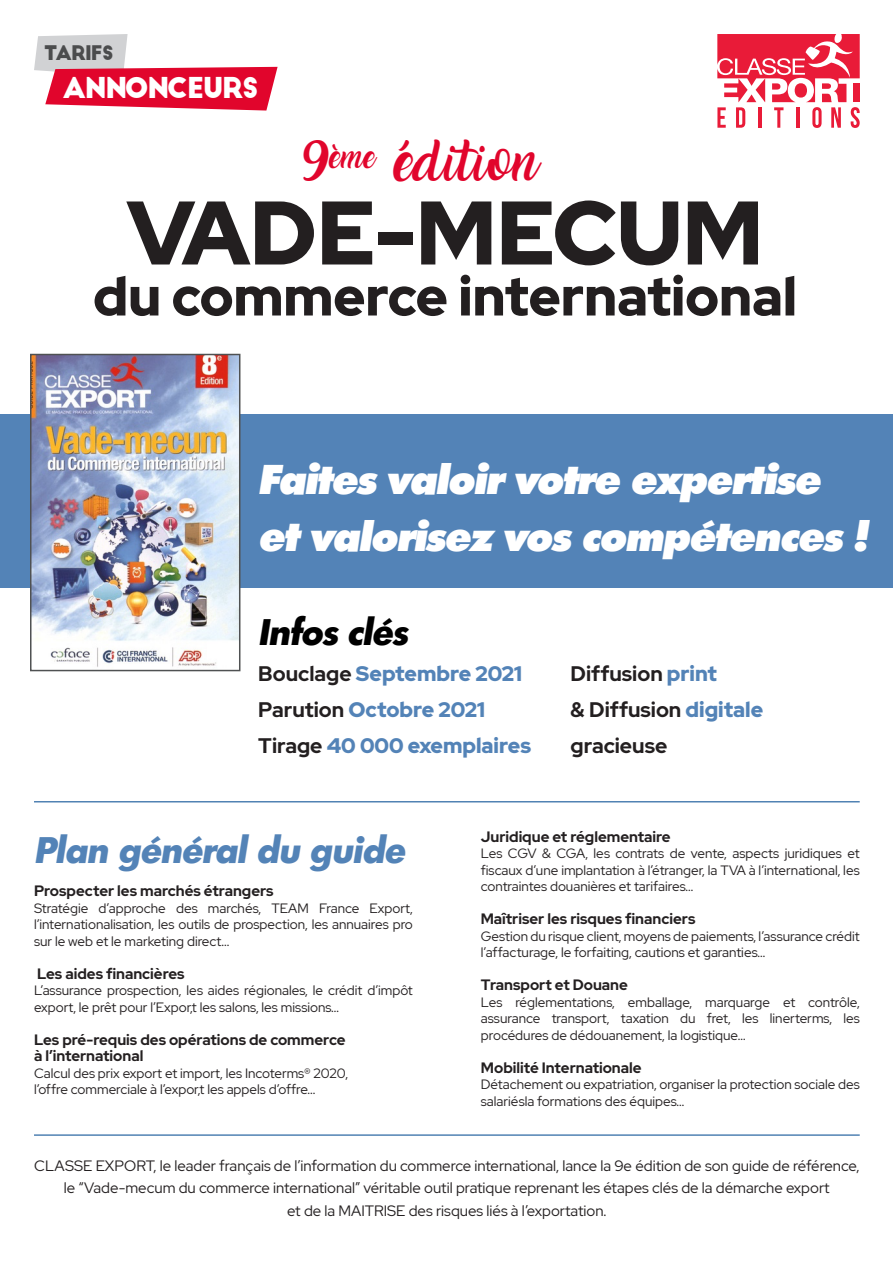
<style>
.page{position:relative;width:893px;height:1263px;background:#fff}
.page>*{position:absolute;margin:0;border:0;box-sizing:border-box;transform-origin:0 0}
.t1{font:900 90px "Red Hat Display";color:#231f20}
.t2{font:900 54px "Red Hat Display";color:#231f20}
.t3{font:italic 800 40.5px "Limerick Serial";letter-spacing:-.01em;color:#fff}
.t4{font:36.9px "Amarillo";color:#e1052c}
.t5{font:italic 36px "Limerick Serial Xbold";letter-spacing:-.01em;color:#5383b7}
.t6{font:italic 36px "Limerick Serial Xbold";letter-spacing:-.01em;color:#000}
.t7{font:28.05px "Big John";letter-spacing:-.05em;color:#fff}
.t8{font:900 21px "Red Hat Display";color:#5383b7}
.t9{font:700 21px "Red Hat Display";color:#231f20}
.t10{font:19.65px "Big John";letter-spacing:-.05em;color:#4b4c4d}
.t11{font:15px/22.5px "Red Hat Display";color:#231f20;text-align:center}
.t12{font:700 15px "Red Hat Display";color:#231f20}
.t13{font:13.5px/16.5px "Red Hat Display";color:#231f20;text-align:justify}
.s1{font-weight:700;color:#231f20}
.s2{font-weight:900;color:#5383b7}
</style>
<div class="page">
<svg style="left:717px;top:34px;width:143px;height:94px"></svg>
<svg style="left:34px;top:34px;width:244px;height:77px"></svg>
<div style="left:62px;top:77px;width:197px;height:21px;background:#e1052c"></div>
<div style="left:0;top:414px;width:50px;height:174px;background:#5383b7"></div>
<div style="left:202px;top:414px;width:691px;height:174px;background:#5383b7"></div>
<hr style="left:34px;top:801px;width:826px;height:1px;background:#5182b3">
<hr style="left:34px;top:1134px;width:826px;height:2px;background:#5182b3">
<img style="left:33px;top:357px;width:204px;height:310px">
<div style="left:30px;top:354px;width:210px;height:317px;border:2px solid #4f5152"></div>
<p class="t10" style="left:44px;top:44px;width:71px">TARIFS</p>
<p class="t7" style="left:62px;top:76px;width:198px">ANNONCEURS</p>
<p class="t4" style="left:302px;top:146px;width:238px">9<sup>ème</sup> édition</p>
<p class="t1" style="left:127px;top:174px;width:638px">VADE-MECUM</p>
<p class="t2" style="left:93px;top:261px;width:705px">du commerce international</p>
<p class="t3" style="left:258px;top:448px;width:563px">Faites valoir votre expertise</p>
<p class="t3" style="left:258px;top:505px;width:610px">et valorisez vos compétences !</p>
<p class="t6" style="left:258px;top:604px;width:151px">Infos clés</p>
<p class="t8" style="left:258px;top:659px;width:265px"><span class="s1">Bouclage</span> Septembre 2021</p>
<p class="t8" style="left:258px;top:695px;width:228px"><span class="s1">Parution</span> Octobre 2021</p>
<p class="t8" style="left:258px;top:731px;width:274px"><span class="s1">Tirage</span> 40 000 exemplaires</p>
<p class="t9" style="left:571px;top:659px;width:148px">Diffusion <span class="s2">print</span></p>
<p class="t9" style="left:571px;top:695px;width:194px">&amp; Diffusion <span class="s2">digitale</span></p>
<p class="t9" style="left:571px;top:731px;width:98px">gracieuse</p>
<p class="t5" style="left:34px;top:822px;width:372px">Plan général du guide</p>
<p class="t12" style="left:34px;top:881px;width:241px">Prospecter les marchés étrangers</p>
<p class="t13" style="left:34px;top:899px;width:380px">Stratégie d’approche des marchés, TEAM France Export, l’internationalisation, les outils de prospection, les annuaires pro sur le web et le marketing direct...</p>
<p class="t12" style="left:37px;top:963px;width:149px">Les aides financières</p>
<p class="t13" style="left:34px;top:982px;width:380px">L’assurance prospection, les aides régionales, le crédit d’impôt export, le prêt pour l’Expor,t les salons, les missions…</p>
<p class="t12" style="left:34px;top:1029px;width:313px">Les pré-requis des opérations de commerce</p>
<p class="t12" style="left:34px;top:1046px;width:111px">à l’international</p>
<p class="t13" style="left:34px;top:1064px;width:315px">Calcul des prix export et import, les Incoterms® 2020,</p>
<p class="t13" style="left:34px;top:1081px;width:283px">l’offre commerciale à l’expor,t les appels d’offre...</p>
<p class="t12" style="left:481px;top:827px;width:191px">Juridique et réglementaire</p>
<p class="t13" style="left:481px;top:845px;width:380px">Les CGV &amp; CGA, les contrats de vente, aspects juridiques et fiscaux d’une implantation à l’étranger, la TVA à l’international, les contraintes douanières et tarifaires…</p>
<p class="t12" style="left:481px;top:909px;width:216px">Maîtriser les risques financiers</p>
<p class="t13" style="left:481px;top:927px;width:380px">Gestion du risque client, moyens de paiements, l’assurance crédit l’affacturage, le forfaiting, cautions et garanties…</p>
<p class="t12" style="left:481px;top:975px;width:149px">Transport et Douane</p>
<p class="t13" style="left:481px;top:993px;width:380px">Les réglementations, emballage, marquarge et contrôle, assurance transport, taxation du fret, les linerterms, les procédures de dédouanement, la logistique…</p>
<p class="t12" style="left:481px;top:1058px;width:162px">Mobilité Internationale</p>
<p class="t13" style="left:481px;top:1076px;width:380px">Détachement ou expatriation, organiser la protection sociale des salariésla formations des équipes…</p>
<p class="t11" style="left:34px;top:1154px;width:827px">CLASSE EXPORT, le leader français de l’information du commerce international, lance la 9e édition de son guide de référence, le “Vade-mecum du commerce international” véritable outil pratique reprenant les étapes clés de la démarche export</p>
<p class="t11" style="left:287px;top:1199px;width:321px">et de la MAITRISE des risques liés à l’exportation.</p>
</div>
